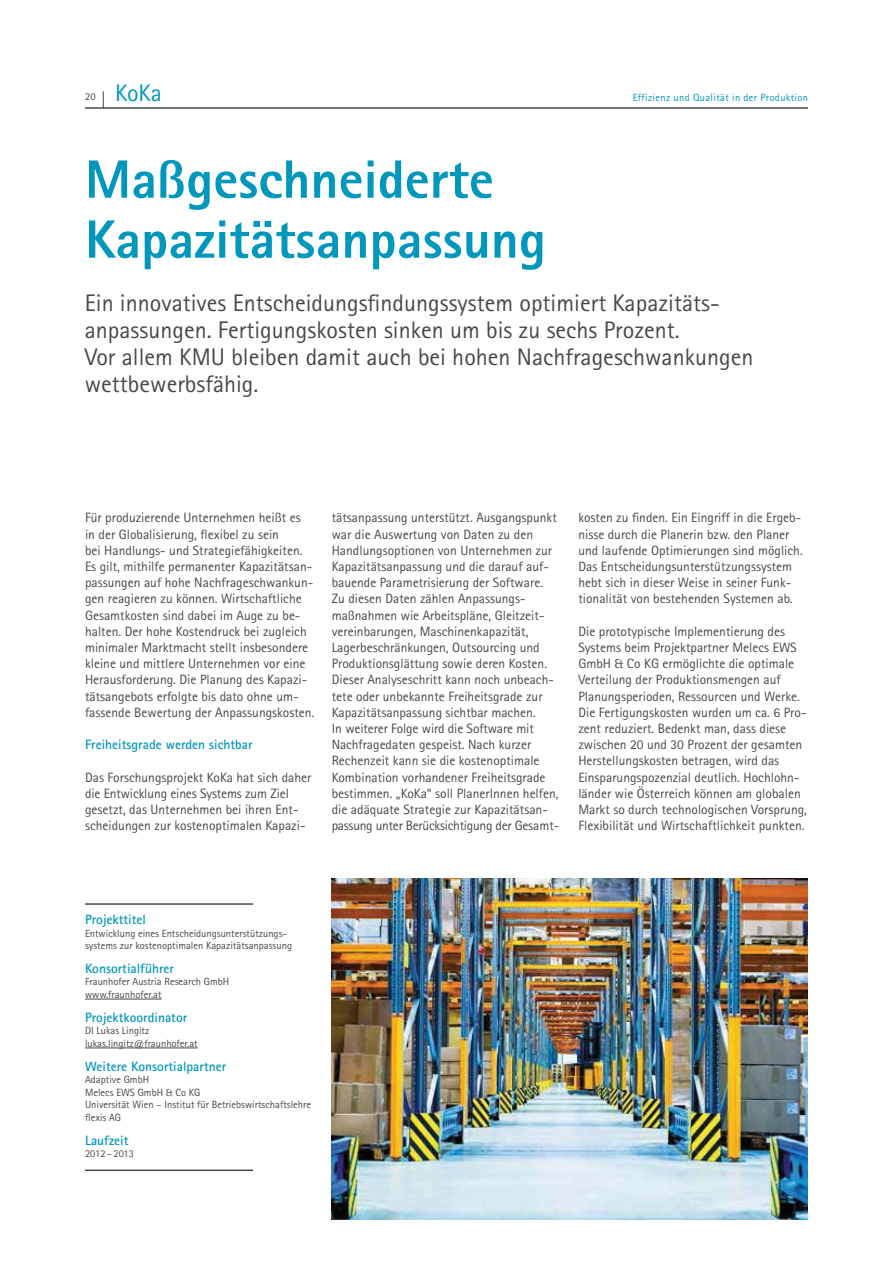
<style>
.page{position:relative;width:893px;height:1263px;background:#fff}
.page>*{position:absolute;margin:0;border:0;box-sizing:border-box;transform-origin:0 0}
.t1{font:800 54px/60px "Rotis Sans Serif";color:#0097bd}
.t2{font:24px/27px "Rotis Sans Serif";color:#484847}
.t3{font:24px "Rotis Sans Serif";color:#0097bd}
.t4{font:13.5px/16.2px "Rotis Sans Serif";color:#484847}
.t5{font:700 13.5px "Rotis Sans Serif";color:#0097bd}
.t6{font:10.5px/12.6px "Rotis Sans Serif";color:#484847}
.t7{font:10.5px "Rotis Sans Serif";letter-spacing:.03em;color:#0097bd}
</style>
<div class="page">
<hr style="left:85px;top:107px;width:723px;height:2px;background:#484847">
<svg style="left:103px;top:91px;width:1px;height:16px"></svg>
<img style="left:332px;top:879px;width:476px;height:340px">
<hr style="left:85px;top:999px;width:77px;height:1px;background:#484847">
<hr style="left:85px;top:1048px;width:113px;height:1px;background:#484847">
<hr style="left:85px;top:903px;width:168px;height:2px;background:#484847">
<hr style="left:85px;top:1170px;width:168px;height:1px;background:#484847">
<p class="t6" style="left:85px;top:92px;width:12px">20</p>
<h2 class="t3" style="left:115px;top:84px;width:48px">KoKa</h2>
<p class="t7" style="left:632px;top:94px;width:177px">Effizienz und Qualität in der Produktion</p>
<h1 class="t1" style="left:85px;top:155px;width:462px">Maßgeschneiderte<br>Kapazitätsanpassung</h1>
<h2 class="t2" style="left:85px;top:292px;width:670px">Ein innovatives Entscheidungsfindungssystem optimiert Kapazitäts&shy;anpassungen. Fertigungskosten sinken um bis zu sechs Prozent.<br>Vor allem KMU bleiben damit auch bei hohen Nachfrageschwankungen wettbewerbsfähig.</h2>
<p class="t4" style="left:85px;top:511px;width:231px">Für produzierende Unternehmen heißt es<br>in der Globalisierung, flexibel zu sein<br>bei Handlungs- und Strategiefähigkeiten.<br>Es gilt, mithilfe permanenter Kapazitätsan&shy;passungen auf hohe Nachfrageschwankun&shy;gen reagieren zu können. Wirtschaftliche Gesamtkosten sind dabei im Auge zu be&shy;halten. Der hohe Kostendruck bei zugleich minimaler Marktmacht stellt insbesondere kleine und mittlere Unternehmen vor eine Herausforderung. Die Planung des Kapazi&shy;tätsangebots erfolgte bis dato ohne um&shy;fassende Bewertung der Anpassungskosten.</p>
<p class="t5" style="left:85px;top:740px;width:169px">Freiheitsgrade werden sichtbar</p>
<p class="t4" style="left:85px;top:770px;width:228px">Das Forschungsprojekt KoKa hat sich daher die Entwicklung eines Systems zum Ziel gesetzt, das Unternehmen bei ihren Ent&shy;scheidungen zur kostenoptimalen Ka pazi-</p>
<p class="t4" style="left:332px;top:511px;width:229px">täts anpassung unterstützt. Ausgangspunkt war die Auswertung von Daten zu den Hand lungsoptionen von Unter nehmen zur Kapazitätsanpassung und die darauf auf&shy;bauende Parametrisierung der Software.<br>Zu diesen Daten zählen Anpassungs&shy;maßnahmen wie Arbeitspläne, Gleitzeit&shy;verein ba rungen, Maschinenkapa zität, Lagerbe schränkungen, Outsourcing und Produk tionsglättung sowie deren Kosten.<br>Dieser Analyseschritt kann noch unbeach&shy;tete oder unbekannte Freiheits grade zur Kapazitätsanpassung sichtbar machen.<br>In weiterer Folge wird die Software mit Nachfragedaten gespeist. Nach kurzer Rechenzeit kann sie die kosten optimale Kombination vorhandener Freiheitsgrade bestimmen. „KoKa“ soll PlanerInnen helfen, die adäquate Strategie zur Kapazitätsan&shy;passung unter Berücksichtigung der Gesamt-</p>
<p class="t4" style="left:578px;top:511px;width:226px">kosten zu finden. Ein Eingriff in die Ergeb&shy;nisse durch die Planerin bzw. den Planer und laufende Optimierungen sind möglich.<br>Das Entscheidungsunterstützungssystem hebt sich in dieser Weise in seiner Funk&shy;tionalität von bestehenden Systemen ab.</p>
<p class="t4" style="left:578px;top:625px;width:230px">Die prototypische Implementierung des Systems beim Projektpartner Melecs EWS GmbH &amp; Co KG ermöglichte die optimale Verteilung der Produktionsmengen auf Planungsperioden, Ressourcen und Werke.<br>Die Fertigungskosten wurden um ca. 6 Pro&shy;zent reduziert. Bedenkt man, dass diese zwischen 20 und 30 Prozent der gesamten Herstellungskosten betragen, wird das Einsparungspozenzial deutlich. Hochlohn&shy;länder wie Österreich können am globalen Markt so durch technologischen Vorsprung, Flexibilität und Wirtschaftlichkeit punkten.</p>
<p class="t5" style="left:85px;top:915px;width:62px">Projekttitel</p>
<p class="t6" style="left:85px;top:928px;width:208px">Entwicklung eines Entscheidungsunterstützungs&shy;systems zur kostenoptimalen Kapazitätsanpassung</p>
<p class="t5" style="left:85px;top:964px;width:90px">Konsortialführer</p>
<p class="t6" style="left:85px;top:977px;width:146px">Fraunhofer Austria Research GmbH www.fraunhofer.at</p>
<p class="t5" style="left:85px;top:1012px;width:104px">Projektkoordinator</p>
<p class="t6" style="left:85px;top:1025px;width:114px">DI Lukas Lingitz lukas.lingitz@fraunhofer.at</p>
<p class="t5" style="left:85px;top:1061px;width:143px">Weitere Konsortialpartner</p>
<p class="t6" style="left:85px;top:1074px;width:227px">Adaptive GmbH<br>Melecs EWS GmbH &amp; Co KG<br>Universität Wien – Institut für Betriebswirtschaftslehre flexis AG</p>
<p class="t5" style="left:85px;top:1135px;width:45px">Laufzeit</p>
<p class="t6" style="left:85px;top:1148px;width:51px">2012 – 2013</p>
</div>
